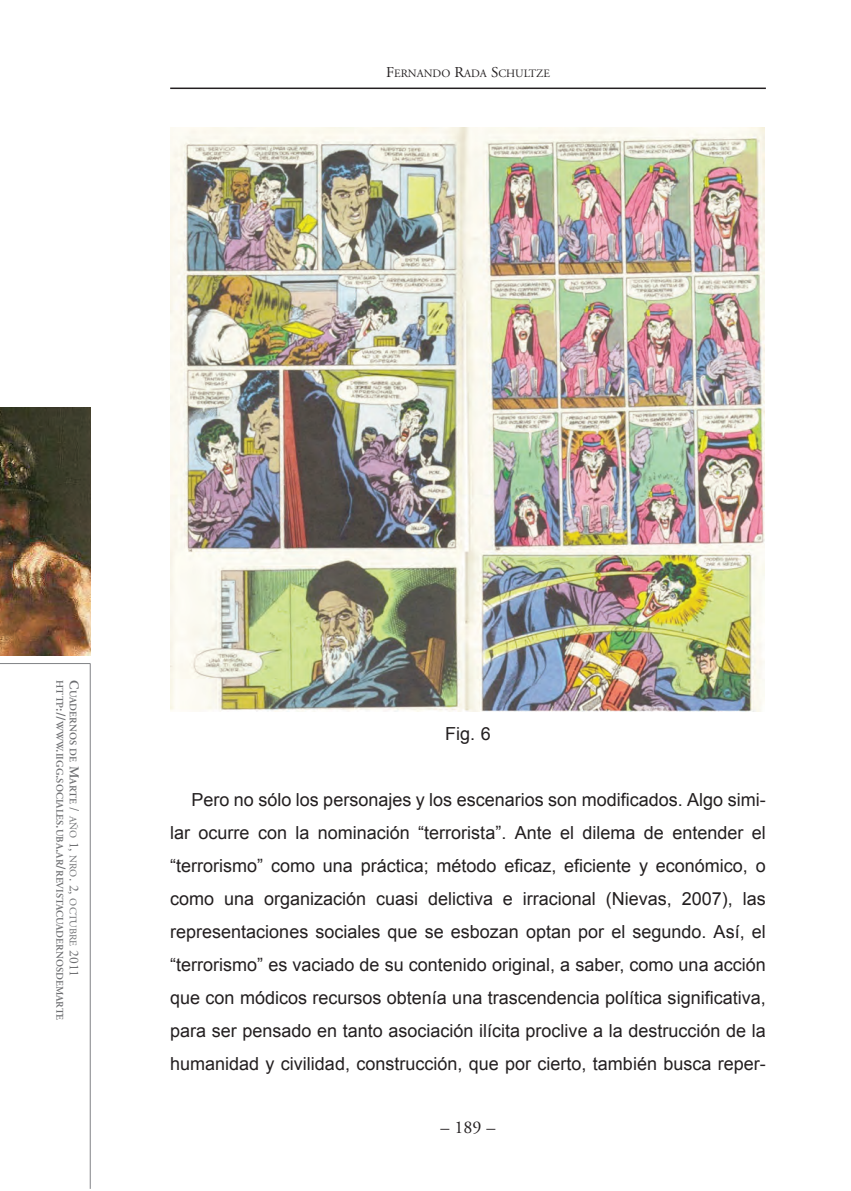
<style>
.page{position:relative;width:851px;height:1191px;background:#fff}
.page>*{position:absolute;margin:0;border:0;box-sizing:border-box;transform-origin:0 0}
.t1{font:18px/33px "Arial";color:#231f20;text-align:justify}
.t2{font:18px "Adobe Garamond";color:#231f20}
.t3{font:11.25px "Adobe Garamond";color:#231f20}
.t4{font:600 10.2px/13.4px "Adobe Garamond";color:#6c6d70}
.s1{font-size:15px}
.s2{font-size:13.5px}
.s3{font-weight:400;font-size:13.5px}
.s4{font-weight:400}
</style>
<div class="page">
<hr style="left:170px;top:88px;width:595px;height:1px;background:#231f20">
<hr style="left:90px;top:663px;width:1px;height:525px;background:#808285">
<hr style="left:0;top:663px;width:90px;height:1px;background:#808285">
<img style="left:0;top:407px;width:90px;height:248px">
<img style="left:170px;top:128px;width:594px;height:583px">
<p class="t3" style="left:386px;top:69px;width:165px"><span class="s1">F</span>ERNANDO <span class="s1">R</span>ADA <span class="s1">S</span>CHULTZE</p>
<p class="t4" style="left:79px;top:680px;width:341px;rotate:90deg"><span class="s2">C</span>UADERNOS DE <span class="s2">M</span>ARTE <span class="s3">/</span> <span class="s4">AÑO</span> <span class="s3">1,</span> <span class="s4">NRO</span><span class="s3">. 2,</span> <span class="s4">OCTUBRE</span> <span class="s3">2011<br></span>HTTP<span class="s2">://</span>WWW<span class="s2">.</span>IIGG<span class="s2">.</span>SOCIALES<span class="s2">.</span>UBA<span class="s2">.</span>AR<span class="s2">/</span>REVISTACUADERNOSDEMARTE</p>
<p class="t1" style="left:445px;top:717px;width:47px">Fig. 6</p>
<p class="t1" style="left:170px;top:783px;width:597px;text-indent:21px">Pero no sólo los personajes y los escenarios son modificados. Algo simi&shy;lar ocurre con la nominación “terrorista”. Ante el dilema de entender el “terrorismo” como una práctica; método eficaz, eficiente y económico, o como una organización cuasi delictiva e irracional (Nievas, 2007), las representaciones sociales que se esbozan optan por el segundo. Así, el “terrorismo” es vaciado de su contenido original, a saber, como una acción que con módicos recursos obtenía una trascendencia política significativa, para ser pensado en tanto asociación ilícita proclive a la destrucción de la humanidad y civilidad, construcción, que por cierto, también busca reper-</p>
<p class="t2" style="left:440px;top:1119px;width:56px">– 189 –</p>
</div>
